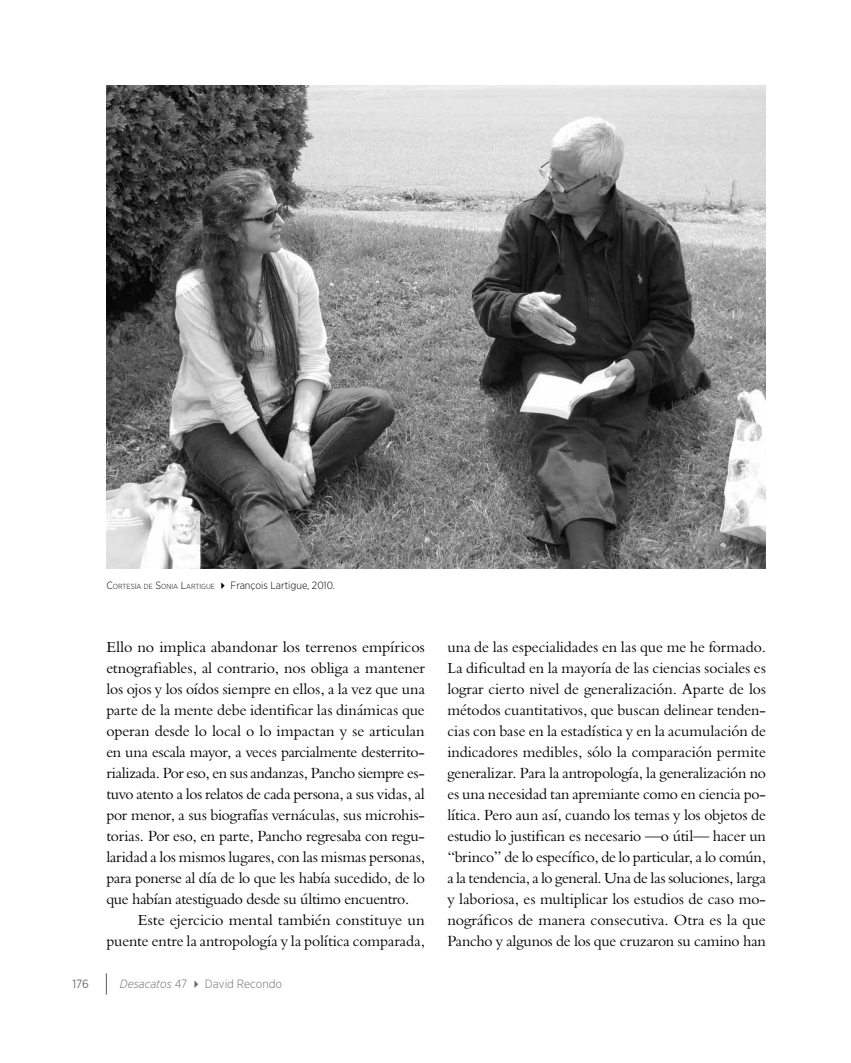
<style>
.page{position:relative;width:851px;height:1063px;background:#fff}
.page>*{position:absolute;margin:0;border:0;box-sizing:border-box;transform-origin:0 0}
.t1{font:15px/21px "Bergamo Std";letter-spacing:-.01em;color:#000;text-align:justify}
.t2{font:300 12px "Gotham Narrow";letter-spacing:-.005em;color:#6d6e71}
.t3{font:12px "Gotham Narrow";color:#6d6e71}
.t4{font:300 10.5px "Gotham Narrow";color:#000}
.s1{font-style:inherit}
.s2{font-size:7.35px}
.s3{font-style:italic}
</style>
<div class="page">
<svg style="left:106px;top:973px;width:1px;height:22px"></svg>
<img style="left:106px;top:85px;width:659px;height:483px">
<p class="t4" style="left:106px;top:579px;width:230px"><span class="s1">C</span><span class="s2">ORTESÍA DE</span> <span class="s1">S</span><span class="s2">ONIA</span> <span class="s1">L</span><span class="s2">ARTIGUE</span> ✔ François Lartigue, 2010.</p>
<p class="t1" style="left:106px;top:637px;width:320px">Ello no implica abandonar los terrenos empíricos etnografiables, al contrario, nos obliga a mantener los ojos y los oídos siempre en ellos, a la vez que una parte de la mente debe identificar las dinámicas que operan desde lo local o lo impactan y se articulan en una escala mayor, a veces parcialmente desterrito&shy;rializada. Por eso, en sus andanzas, Pancho siempre es&shy;tuvo atento a los relatos de cada persona, a sus vidas, al por menor, a sus biografías vernáculas, sus microhis&shy;torias. Por eso, en parte, Pancho regresaba con regu&shy;laridad a los mismos lugares, con las mismas personas, para ponerse al día de lo que les había sucedido, de lo que habían atestiguado desde su último encuentro.</p>
<p class="t1" style="left:106px;top:910px;width:320px;text-align:right">Este ejercicio mental también constituye un puente entre la antropología y la política comparada,</p>
<p class="t3" style="left:72px;top:976px;width:18px">176</p>
<p class="t2" style="left:120px;top:976px;width:164px"><span class="s3">Desacatos</span> 47 ✔ David Recondo</p>
<p class="t1" style="left:447px;top:637px;width:320px">una de las especialidades en las que me he formado.<br>La dificultad en la mayoría de las ciencias sociales es lograr cierto nivel de generalización. Aparte de los métodos cuantitativos, que buscan delinear tenden&shy;cias con base en la estadística y en la acumulación de indicadores medibles, sólo la comparación permite generalizar. Para la antropología, la generalización no es una necesidad tan apremiante como en ciencia po&shy;lítica. Pero aun así, cuando los temas y los objetos de estudio lo justifican es necesario —o útil— hacer un “brinco” de lo específico, de lo particular, a lo común, a la tendencia, a lo general. Una de las soluciones, larga y laboriosa, es multiplicar los estudios de caso mo&shy;nográficos de manera consecutiva. Otra es la que Pancho y algunos de los que cruzaron su camino han</p>
</div>
